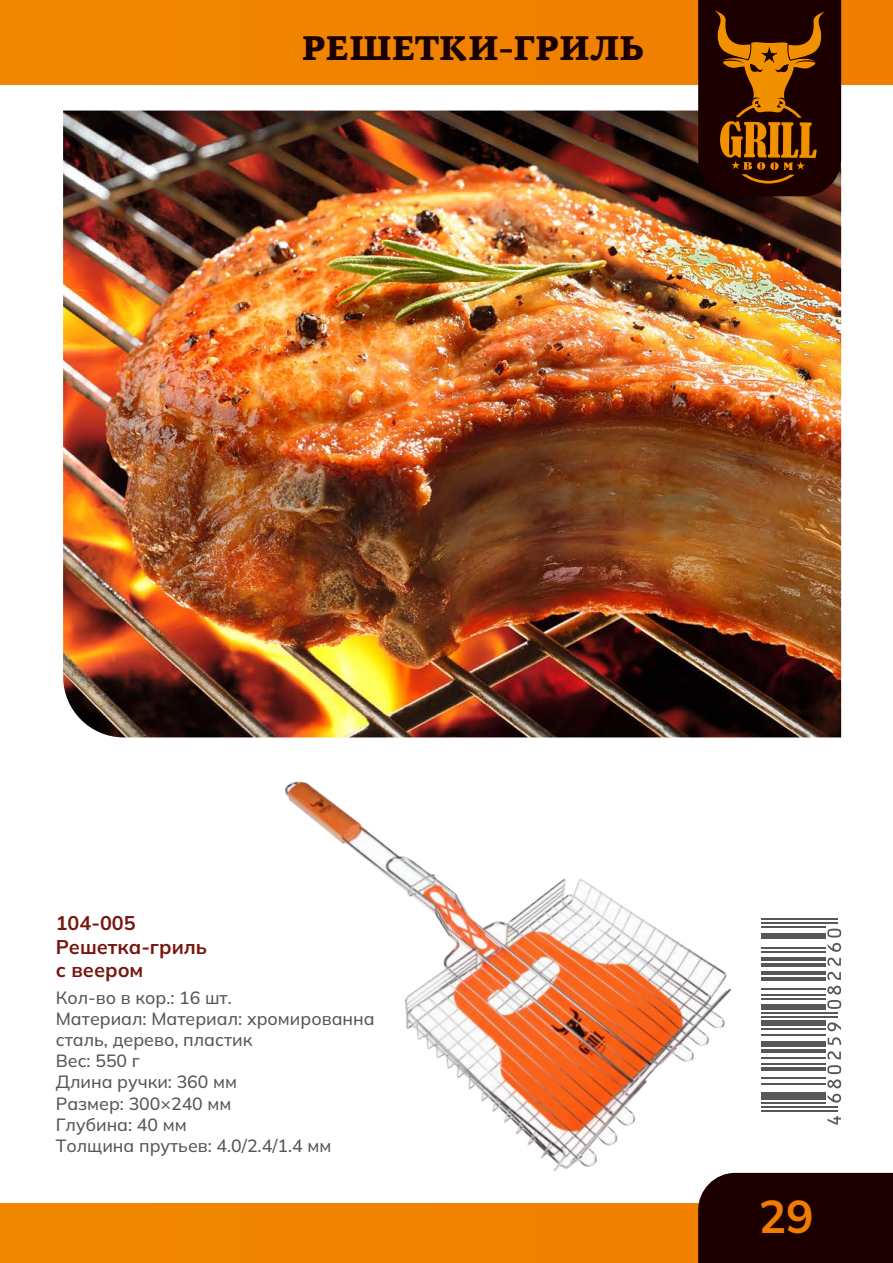
<style>
.page{position:relative;width:893px;height:1263px;background:#fff}
.page>*{position:absolute;margin:0;border:0;box-sizing:border-box;transform-origin:0 0}
.t1{font:700 45.75px "Mulish";color:#ef7d00}
.t2{font:900 34.5px "PF Agora Serif Pro";color:#1a0000}
.t3{font:700 19.8px/23.7px "Mulish";color:#77160e}
.t4{font:500 17.7px/21.1px "Mulish";color:#575756}
</style>
<div class="page">
<div style="left:0;top:1203px;width:893px;height:60px;background:#f08300"></div>
<img style="left:63px;top:111px;width:778px;height:626px">
<div style="left:0;top:0;width:893px;height:84px;background:#f08300"></div>
<svg style="left:698px;top:0;width:143px;height:196px;background:#4d2100"></svg>
<div style="left:698px;top:1173px;width:195px;height:90px;background:#1c0000"></div>
<img style="left:284px;top:721px;width:478px;height:487px">
<hr style="left:761px;top:1110px;width:76px;height:1px;background:#575756">
<hr style="left:761px;top:1106px;width:76px;height:1px;background:#575756">
<hr style="left:761px;top:1102px;width:64px;height:1px;background:#575756">
<div style="left:761px;top:1092px;width:64px;height:7px;background:#575756"></div>
<hr style="left:761px;top:1083px;width:64px;height:2px;background:#575756">
<hr style="left:761px;top:1077px;width:64px;height:2px;background:#575756">
<hr style="left:761px;top:1067px;width:64px;height:4px;background:#575756">
<hr style="left:761px;top:1063px;width:64px;height:2px;background:#575756">
<hr style="left:761px;top:1057px;width:64px;height:1px;background:#575756">
<hr style="left:761px;top:1049px;width:64px;height:3px;background:#575756">
<div style="left:761px;top:1041px;width:64px;height:5px;background:#575756"></div>
<hr style="left:761px;top:1035px;width:64px;height:1px;background:#575756">
<hr style="left:761px;top:1028px;width:64px;height:2px;background:#575756">
<div style="left:761px;top:1020px;width:64px;height:6px;background:#575756"></div>
<hr style="left:761px;top:1016px;width:76px;height:2px;background:#575756">
<hr style="left:761px;top:1012px;width:76px;height:2px;background:#575756">
<div style="left:761px;top:1004px;width:64px;height:6px;background:#575756"></div>
<hr style="left:761px;top:998px;width:64px;height:1px;background:#575756">
<hr style="left:761px;top:994px;width:64px;height:1px;background:#575756">
<hr style="left:761px;top:988px;width:64px;height:1px;background:#575756">
<hr style="left:761px;top:977px;width:64px;height:4px;background:#575756">
<hr style="left:761px;top:971px;width:64px;height:4px;background:#575756">
<hr style="left:761px;top:963px;width:64px;height:4px;background:#575756">
<hr style="left:761px;top:957px;width:64px;height:4px;background:#575756">
<hr style="left:761px;top:951px;width:64px;height:2px;background:#575756">
<hr style="left:761px;top:947px;width:64px;height:1px;background:#575756">
<div style="left:761px;top:933px;width:64px;height:5px;background:#575756"></div>
<hr style="left:761px;top:927px;width:64px;height:1px;background:#575756">
<hr style="left:761px;top:922px;width:76px;height:2px;background:#575756">
<hr style="left:761px;top:918px;width:76px;height:2px;background:#575756">
<svg style="left:827px;top:1116px;width:14px;height:8px"></svg>
<svg style="left:827px;top:1094px;width:14px;height:9px"></svg>
<svg style="left:827px;top:1065px;width:14px;height:23px"></svg>
<svg style="left:827px;top:1051px;width:14px;height:8px"></svg>
<svg style="left:828px;top:1037px;width:13px;height:8px"></svg>
<svg style="left:827px;top:1022px;width:14px;height:9px"></svg>
<svg style="left:827px;top:986px;width:14px;height:23px"></svg>
<svg style="left:827px;top:972px;width:14px;height:8px"></svg>
<svg style="left:827px;top:943px;width:14px;height:23px"></svg>
<svg style="left:827px;top:929px;width:14px;height:8px"></svg>
<h2 class="t2" style="left:302px;top:25px;width:344px">РЕШЕТКИ-ГРИЛЬ</h2>
<p class="t3" style="left:56px;top:910px;width:153px">104-005<br>Решетка-гриль с веером</p>
<p class="t4" style="left:56px;top:986px;width:320px">Кол-во в кор.: 16 шт.<br>Материал: Материал: хромированна сталь, дерево, пластик<br>Вес: 550 г<br>Длина ручки: 360 мм<br>Размер: 300×240 мм<br>Глубина: 40 мм<br>Толщина прутьев: 4.0/2.4/1.4 мм</p>
<h1 class="t1" style="left:759px;top:1185px;width:56px">29</h1>
</div>
